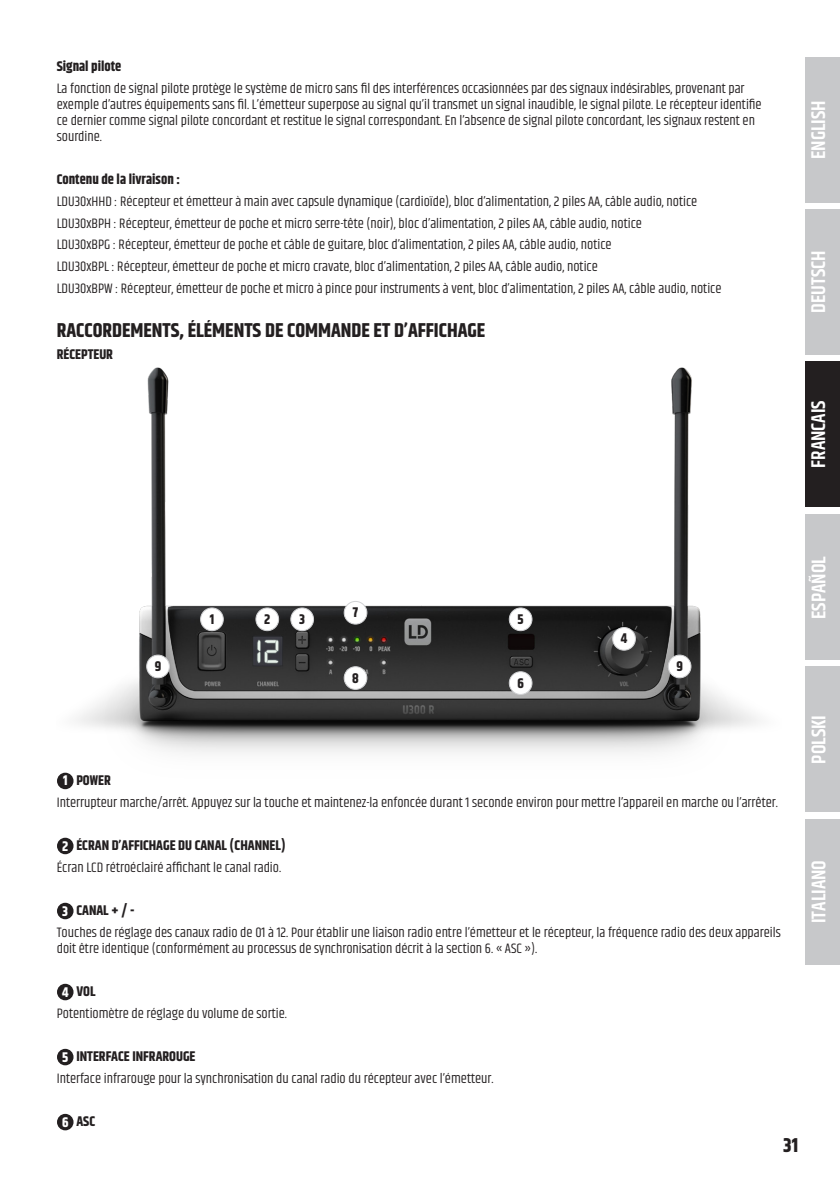
<style>
.page{position:relative;width:840px;height:1191px;background:#fff}
.page>*{position:absolute;margin:0;border:0;box-sizing:border-box;transform-origin:0 0}
.t1{font:700 20px "Khand";color:#231f20}
.t2{font:600 20px "Khand";color:#fff}
.t3{font:14px/16px "Khand";color:#231f20}
.t4{font:700 14px "Khand";color:#231f20}
.t5{font:700 14px "Khand";color:#fff}
</style>
<div class="page">
<div style="left:804px;top:57px;width:35px;height:145px;background:#c7c8ca"></div>
<div style="left:804px;top:209px;width:35px;height:145px;background:#c7c8ca"></div>
<div style="left:804px;top:361px;width:35px;height:146px;background:#231f20"></div>
<div style="left:804px;top:514px;width:35px;height:146px;background:#c7c8ca"></div>
<div style="left:804px;top:666px;width:35px;height:146px;background:#c7c8ca"></div>
<div style="left:804px;top:819px;width:35px;height:145px;background:#c7c8ca"></div>
<img style="left:57px;top:367px;width:702px;height:423px">
<div style="left:147px;top:655px;width:22px;height:23px;background:#fff;border-radius:50%"></div>
<div style="left:146px;top:655px;width:23px;height:23px;border:1px solid #d1d2d4;border-radius:50%"></div>
<div style="left:200px;top:608px;width:23px;height:22px;background:#fff;border-radius:50%"></div>
<div style="left:200px;top:607px;width:23px;height:24px;border:1px solid #d1d2d4;border-radius:50%"></div>
<div style="left:256px;top:608px;width:22px;height:22px;background:#fff;border-radius:50%"></div>
<div style="left:255px;top:607px;width:24px;height:24px;border:1px solid #d1d2d4;border-radius:50%"></div>
<div style="left:291px;top:608px;width:22px;height:22px;background:#fff;border-radius:50%"></div>
<div style="left:290px;top:607px;width:23px;height:24px;border:1px solid #d1d2d4;border-radius:50%"></div>
<div style="left:344px;top:601px;width:22px;height:23px;background:#fff;border-radius:50%"></div>
<div style="left:344px;top:601px;width:23px;height:23px;border:1px solid #d1d2d4;border-radius:50%"></div>
<div style="left:509px;top:608px;width:22px;height:22px;background:#fff;border-radius:50%"></div>
<div style="left:508px;top:607px;width:24px;height:24px;border:1px solid #d1d2d4;border-radius:50%"></div>
<div style="left:509px;top:671px;width:22px;height:23px;background:#fff;border-radius:50%"></div>
<div style="left:508px;top:671px;width:24px;height:23px;border:1px solid #d1d2d4;border-radius:50%"></div>
<div style="left:612px;top:627px;width:23px;height:23px;background:#fff;border-radius:50%"></div>
<div style="left:612px;top:627px;width:23px;height:23px;border:1px solid #d1d2d4;border-radius:50%"></div>
<div style="left:668px;top:655px;width:22px;height:23px;background:#fff;border-radius:50%"></div>
<div style="left:667px;top:655px;width:23px;height:23px;border:1px solid #d1d2d4;border-radius:50%"></div>
<div style="left:344px;top:666px;width:22px;height:23px;background:#fff;border-radius:50%"></div>
<div style="left:344px;top:666px;width:23px;height:23px;border:1px solid #d1d2d4;border-radius:50%"></div>
<div style="left:57px;top:772px;width:16px;height:17px;background:#231f20;border-radius:50%"></div>
<div style="left:57px;top:837px;width:16px;height:17px;background:#231f20;border-radius:50%"></div>
<div style="left:57px;top:902px;width:16px;height:17px;background:#231f20;border-radius:50%"></div>
<div style="left:57px;top:983px;width:16px;height:17px;background:#231f20;border-radius:50%"></div>
<div style="left:57px;top:1048px;width:16px;height:17px;background:#231f20;border-radius:50%"></div>
<div style="left:57px;top:1113px;width:16px;height:17px;background:#231f20;border-radius:50%"></div>
<p class="t4" style="left:57px;top:57px;width:66px">Signal pilote</p>
<p class="t3" style="left:57px;top:81px;width:706px">La fonction de signal pilote protège le système de micro sans fil des interférences occasionnées par des signaux indésirables, provenant par exemple d’autres équipements sans fil. L’émetteur superpose au signal qu’il transmet un signal inaudible, le signal pilote. Le récepteur identifie ce dernier comme signal pilote concordant et restitue le signal correspondant. En l’absence de signal pilote concordant, les signaux restent en sourdine.</p>
<p class="t4" style="left:57px;top:170px;width:125px">Contenu de la livraison :</p>
<p class="t3" style="left:57px;top:194px;width:641px">LDU30xHHD : Récepteur et émetteur à main avec capsule dynamique (cardioïde), bloc d’alimentation, 2 piles AA, câble audio, notice</p>
<p class="t3" style="left:57px;top:216px;width:586px">LDU30xBPH : Récepteur, émetteur de poche et micro serre-tête (noir), bloc d’alimentation, 2 piles AA, câble audio, notice</p>
<p class="t3" style="left:57px;top:238px;width:556px">LDU30xBPG : Récepteur, émetteur de poche et câble de guitare, bloc d’alimentation, 2 piles AA, câble audio, notice</p>
<p class="t3" style="left:57px;top:259px;width:542px">LDU30xBPL : Récepteur, émetteur de poche et micro cravate, bloc d’alimentation, 2 piles AA, câble audio, notice</p>
<p class="t3" style="left:57px;top:281px;width:666px">LDU30xBPW : Récepteur, émetteur de poche et micro à pince pour instruments à vent, bloc d’alimentation, 2 piles AA, câble audio, notice</p>
<p class="t1" style="left:57px;top:316px;width:430px">RACCORDEMENTS, ÉLÉMENTS DE COMMANDE ET D’AFFICHAGE</p>
<p class="t4" style="left:57px;top:344px;width:58px">RÉCEPTEUR</p>
<h1 class="t2" style="left:804px;top:159px;width:60px;rotate:-90deg">ENGLISH</h1>
<h1 class="t2" style="left:804px;top:312px;width:64px;rotate:-90deg">DEUTSCH</h1>
<h1 class="t2" style="left:804px;top:468px;width:69px;rotate:-90deg">FRANCAIS</h1>
<p class="t4" style="left:155px;top:656px;width:8px">9</p>
<p class="t4" style="left:209px;top:609px;width:6px">1</p>
<p class="t4" style="left:264px;top:609px;width:8px">2</p>
<p class="t4" style="left:299px;top:609px;width:7px">3</p>
<p class="t4" style="left:352px;top:602px;width:7px">7</p>
<p class="t4" style="left:352px;top:668px;width:8px">8</p>
<p class="t4" style="left:517px;top:609px;width:8px">5</p>
<p class="t4" style="left:517px;top:673px;width:8px">6</p>
<p class="t4" style="left:620px;top:628px;width:8px">4</p>
<p class="t4" style="left:676px;top:656px;width:8px">9</p>
<p class="t5" style="left:63px;top:770px;width:6px">1</p>
<p class="t4" style="left:76px;top:770px;width:36px">POWER</p>
<p class="t3" style="left:57px;top:795px;width:722px">Interrupteur marche/arrêt. Appuyez sur la touche et maintenez-la enfoncée durant 1 seconde environ pour mettre l’appareil en marche ou l’arrêter.</p>
<p class="t5" style="left:62px;top:835px;width:8px">2</p>
<p class="t4" style="left:76px;top:835px;width:211px">ÉCRAN D’AFFICHAGE DU CANAL (CHANNEL)</p>
<p class="t3" style="left:57px;top:860px;width:226px">Écran LCD rétroéclairé affichant le canal radio.</p>
<p class="t5" style="left:62px;top:900px;width:7px">3</p>
<p class="t4" style="left:76px;top:900px;width:60px">CANAL + / -</p>
<p class="t3" style="left:57px;top:925px;width:725px">Touches de réglage des canaux radio de 01 à 12. Pour établir une liaison radio entre l’émetteur et le récepteur, la fréquence radio des deux appareils doit être identique (conformément au processus de synchronisation décrit à la section 6. « ASC »).</p>
<p class="t5" style="left:62px;top:982px;width:8px">4</p>
<p class="t4" style="left:76px;top:981px;width:21px">VOL</p>
<p class="t3" style="left:57px;top:1006px;width:231px">Potentiomètre de réglage du volume de sortie.</p>
<p class="t5" style="left:62px;top:1047px;width:8px">5</p>
<p class="t4" style="left:76px;top:1046px;width:121px">INTERFACE INFRAROUGE</p>
<p class="t3" style="left:57px;top:1071px;width:438px">Interface infrarouge pour la synchronisation du canal radio du récepteur avec l’émetteur.</p>
<p class="t5" style="left:62px;top:1112px;width:8px">6</p>
<p class="t4" style="left:76px;top:1111px;width:20px">ASC</p>
<h1 class="t1" style="left:782px;top:1131px;width:16px">31</h1>
<h1 class="t2" style="left:805px;top:619px;width:64px;rotate:-90deg">ESPAÑOL</h1>
<h1 class="t2" style="left:805px;top:763px;width:50px;rotate:-90deg">POLSKI</h1>
<h1 class="t2" style="left:805px;top:923px;width:65px;rotate:-90deg">ITALIANO</h1>
</div>
